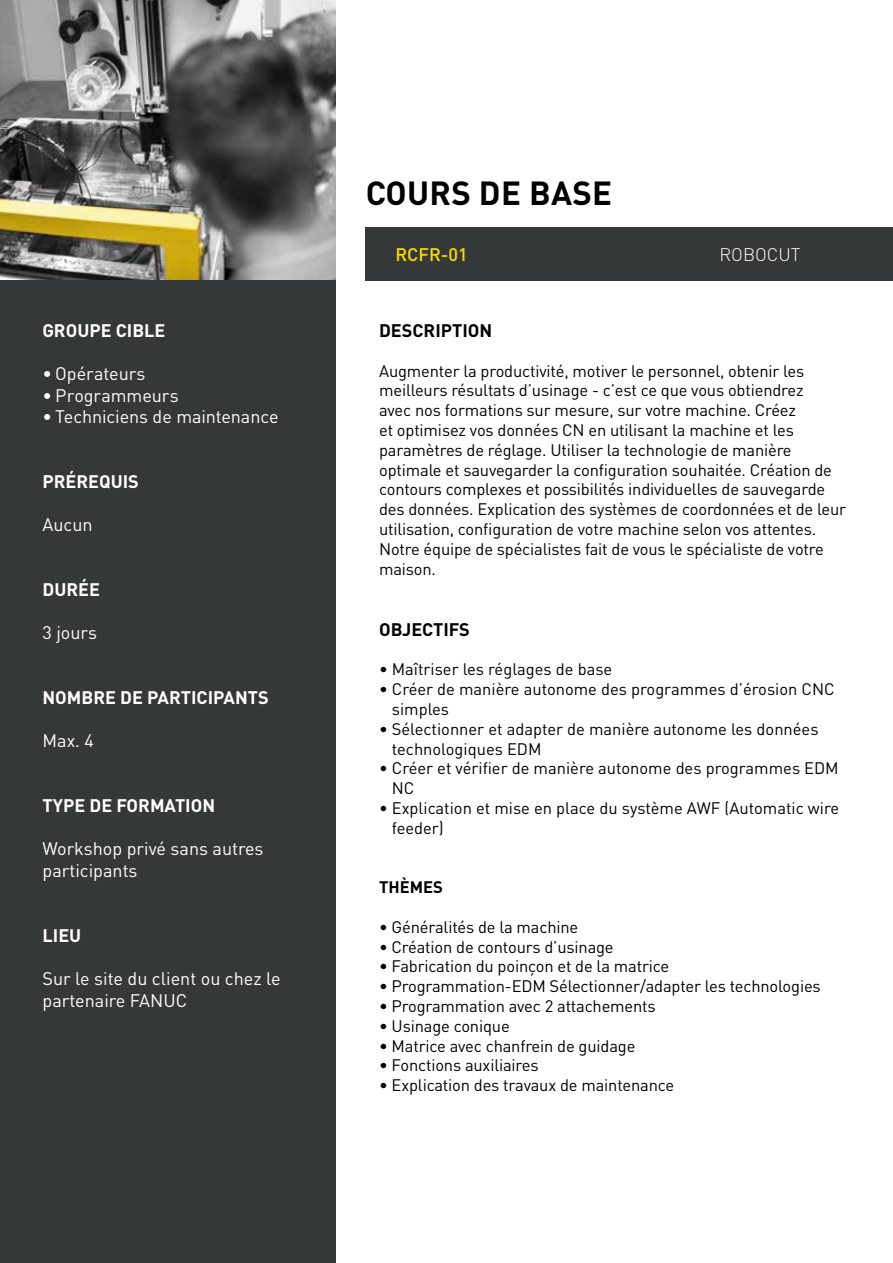
<style>
.page{position:relative;width:893px;height:1263px;background:#fff}
.page>*{position:absolute;margin:0;border:0;box-sizing:border-box;transform-origin:0 0}
.t1{font:700 33px "DIN Pro";letter-spacing:.01em;color:#000}
.t2{font:18px/21.6px "DIN Pro";color:#fff}
.t3{font:700 18px "DIN Pro";color:#fff}
.t4{font:700 18px "DIN Pro";color:#000}
.t5{font:500 18px "DIN Pro";color:#fd0}
.t6{font:300 18px "DIN Pro";color:#fff}
.t7{font:16.5px/19.8px "DIN Pro";letter-spacing:-.01em;color:#000}
.t8{font:700 16.5px "DIN Pro";color:#000}
</style>
<div class="page">
<img style="left:0;top:0;width:336px;height:281px">
<div style="left:366px;top:227px;width:527px;height:54px;background:#353838"></div>
<div style="left:0;top:281px;width:336px;height:982px;background:#353838"></div>
<p class="t3" style="left:43px;top:318px;width:124px">GROUPE CIBLE</p>
<p class="t2" style="left:43px;top:362px;width:104px">• Opérateurs</p>
<p class="t2" style="left:43px;top:384px;width:138px">• Programmeurs</p>
<p class="t2" style="left:43px;top:406px;width:238px">• Techniciens de maintenance</p>
<p class="t3" style="left:43px;top:470px;width:98px">PRÉREQUIS</p>
<p class="t2" style="left:43px;top:514px;width:52px">Aucun</p>
<p class="t3" style="left:43px;top:578px;width:59px">DURÉE</p>
<p class="t2" style="left:43px;top:622px;width:56px">3 jours</p>
<p class="t3" style="left:43px;top:686px;width:228px">NOMBRE DE PARTICIPANTS</p>
<p class="t2" style="left:43px;top:730px;width:53px">Max. 4</p>
<p class="t3" style="left:43px;top:794px;width:174px">TYPE DE FORMATION</p>
<p class="t2" style="left:43px;top:838px;width:223px">Workshop privé sans autres participants</p>
<p class="t3" style="left:43px;top:923px;width:40px">LIEU</p>
<p class="t2" style="left:43px;top:967px;width:240px">Sur le site du client ou chez le partenaire FANUC</p>
<h1 class="t1" style="left:366px;top:171px;width:248px">COURS DE BASE</h1>
<p class="t5" style="left:395px;top:243px;width:74px">RCFR-01</p>
<p class="t6" style="left:719px;top:243px;width:83px">ROBOCUT</p>
<p class="t4" style="left:379px;top:318px;width:115px">DESCRIPTION</p>
<p class="t7" style="left:379px;top:360px;width:469px">Augmenter la productivité, motiver le personnel, obtenir les meilleurs résultats d’usinage - c’est ce que vous obtiendrez<br>avec nos formations sur mesure, sur votre machine. Créez<br>et optimisez vos données CN en utilisant la machine et les paramètres de réglage. Utiliser la technologie de manière optimale et sauvegarder la configuration souhaitée. Création de contours complexes et possibilités individuelles de sauvegarde des données. Explication des systèmes de coordonnées et de leur utilisation, configuration de votre machine selon vos attentes.<br>Notre équipe de spécialistes fait de vous le spécialiste de votre maison.</p>
<p class="t4" style="left:379px;top:617px;width:92px">OBJECTIFS</p>
<p class="t7" style="left:379px;top:659px;width:235px">• Maîtriser les réglages de base</p>
<p class="t7" style="left:392px;top:679px;width:444px;text-indent:-13px">• Créer de manière autonome des programmes d’érosion CNC simples</p>
<p class="t7" style="left:392px;top:719px;width:428px;text-indent:-13px">• Sélectionner et adapter de manière autonome les données technologiques EDM</p>
<p class="t7" style="left:392px;top:758px;width:448px;text-indent:-13px">• Créer et vérifier de manière autonome des programmes EDM<br>NC</p>
<p class="t7" style="left:392px;top:798px;width:449px;text-indent:-13px">• Explication et mise en place du système AWF (Automatic wire feeder)</p>
<p class="t8" style="left:379px;top:876px;width:65px">THÈMES</p>
<p class="t7" style="left:379px;top:917px;width:201px">• Généralités de la machine</p>
<p class="t7" style="left:379px;top:936px;width:236px">• Création de contours d’usinage</p>
<p class="t7" style="left:379px;top:956px;width:292px">• Fabrication du poinçon et de la matrice</p>
<p class="t7" style="left:379px;top:976px;width:443px">• Programmation-EDM Sélectionner/adapter les technologies</p>
<p class="t7" style="left:379px;top:996px;width:278px">• Programmation avec 2 attachements</p>
<p class="t7" style="left:379px;top:1016px;width:132px">• Usinage conique</p>
<p class="t7" style="left:379px;top:1035px;width:258px">• Matrice avec chanfrein de guidage</p>
<p class="t7" style="left:379px;top:1055px;width:161px">• Fonctions auxiliaires</p>
<p class="t7" style="left:379px;top:1075px;width:297px">• Explication des travaux de maintenance</p>
</div>
